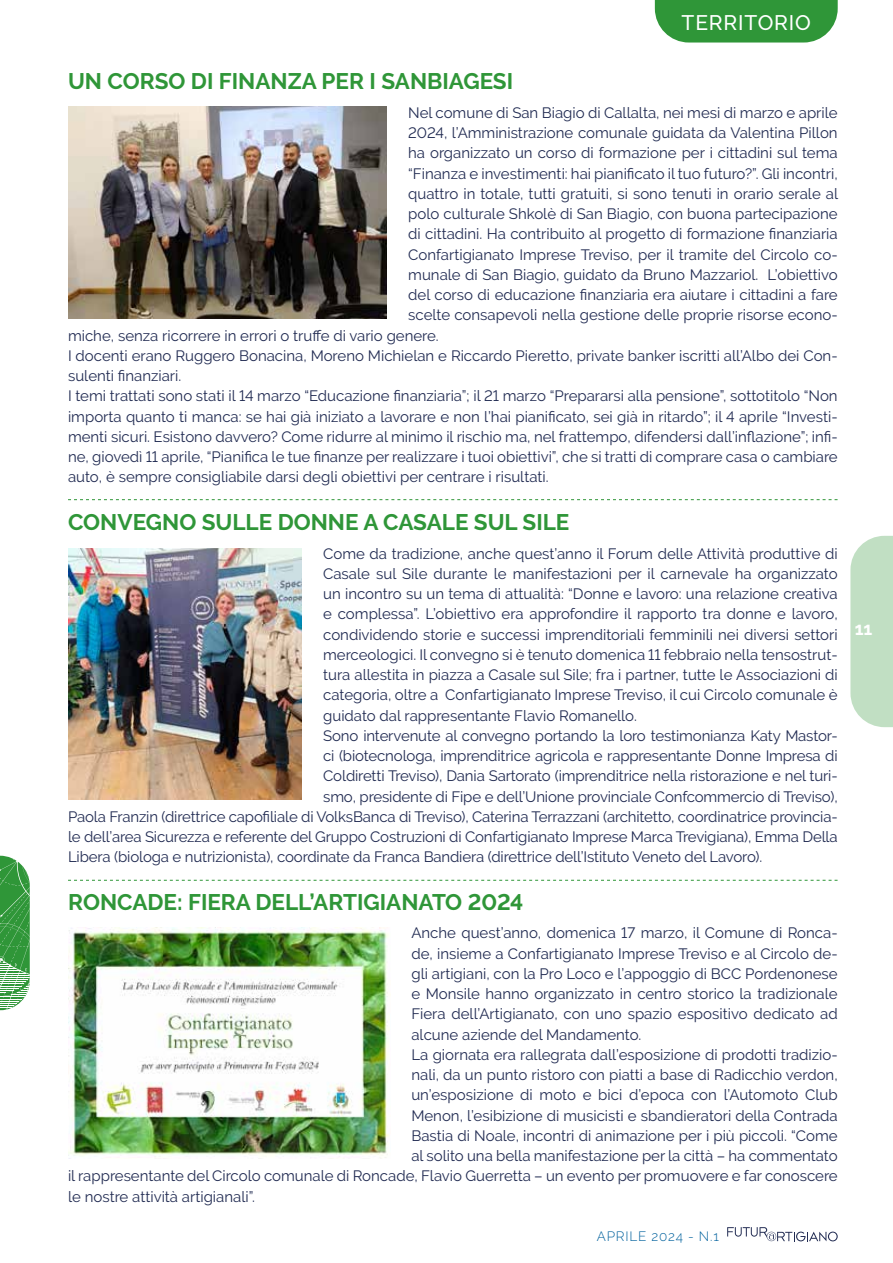
<style>
.page{position:relative;width:893px;height:1263px;background:#fff}
.page>*{position:absolute;margin:0;border:0;box-sizing:border-box;transform-origin:0 0}
.t1{font:700 22.5px "Raleway";color:#2f9638}
.t2{font:500 21px "Raleway";letter-spacing:.04em;color:#fff}
.t3{font:700 18px "Raleway";color:#fff}
.t4{font:15px "Raleway";color:#212b52}
.t5{font:300 13.5px "Raleway";letter-spacing:.06em;color:#00619d}
</style>
<div class="page">
<svg style="left:850px;top:536px;width:43px;height:191px;background:#c5e1c7"></svg>
<svg style="left:727px;top:1227px;width:111px;height:14px"></svg>
<svg style="left:0;top:856px;width:30px;height:155px"></svg>
<svg style="left:655px;top:0;width:183px;height:43px;background:#3e9d47"></svg>
<svg style="left:68px;top:499px;width:770px;height:1px"></svg>
<svg style="left:68px;top:880px;width:770px;height:1px"></svg>
<img style="left:68px;top:106px;width:319px;height:213px">
<img style="left:68px;top:927px;width:322px;height:232px">
<img style="left:68px;top:549px;width:234px;height:250px">
<h2 class="t2" style="left:682px;top:10px;width:131px">TERRITORIO</h2>
<h1 class="t1" style="left:68px;top:68px;width:447px">UN CORSO DI FINANZA PER I SANBIAGESI</h1>
<p class="t4" style="left:408px;top:104px;width:431px">Nel comune di San Biagio di Callalta, nei mesi di marzo e aprile</p>
<p class="t4" style="left:408px;top:124px;width:431px">2024, l’Amministrazione comunale guidata da Valentina Pillon</p>
<p class="t4" style="left:408px;top:144px;width:431px">ha organizzato un corso di formazione per i cittadini sul tema</p>
<p class="t4" style="left:408px;top:165px;width:431px">“Finanza e investimenti: hai pianificato il tuo futuro?”. Gli incontri,</p>
<p class="t4" style="left:408px;top:185px;width:431px">quattro in totale, tutti gratuiti, si sono tenuti in orario serale al</p>
<p class="t4" style="left:408px;top:205px;width:431px">polo culturale Shkolè di San Biagio, con buona partecipazione</p>
<p class="t4" style="left:408px;top:225px;width:431px">di cittadini. Ha contribuito al progetto di formazione finanziaria</p>
<p class="t4" style="left:408px;top:246px;width:431px">Confartigianato Imprese Treviso, per il tramite del Circolo co-</p>
<p class="t4" style="left:408px;top:266px;width:431px">munale di San Biagio, guidato da Bruno Mazzariol. L’obiettivo</p>
<p class="t4" style="left:408px;top:286px;width:431px">del corso di educazione finanziaria era aiutare i cittadini a fare</p>
<p class="t4" style="left:408px;top:306px;width:431px">scelte consapevoli nella gestione delle proprie risorse econo-</p>
<p class="t4" style="left:68px;top:327px;width:372px">miche, senza ricorrere in errori o truffe di vario genere.</p>
<p class="t4" style="left:68px;top:347px;width:771px">I docenti erano Ruggero Bonacina, Moreno Michielan e Riccardo Pieretto, private banker iscritti all’Albo dei Con-</p>
<p class="t4" style="left:68px;top:367px;width:115px">sulenti finanziari.</p>
<p class="t4" style="left:68px;top:387px;width:771px">I temi trattati sono stati il 14 marzo “Educazione finanziaria”; il 21 marzo “Prepararsi alla pensione”, sottotitolo “Non</p>
<p class="t4" style="left:68px;top:408px;width:771px">importa quanto ti manca: se hai già iniziato a lavorare e non l’hai pianificato, sei già in ritardo”; il 4 aprile “Investi-</p>
<p class="t4" style="left:68px;top:428px;width:771px">menti sicuri. Esistono davvero? Come ridurre al minimo il rischio ma, nel frattempo, difendersi dall’inflazione”; infi-</p>
<p class="t4" style="left:68px;top:448px;width:771px">ne, giovedì 11 aprile, “Pianifica le tue finanze per realizzare i tuoi obiettivi”, che si tratti di comprare casa o cambiare</p>
<p class="t4" style="left:68px;top:468px;width:482px">auto, è sempre consigliabile darsi degli obiettivi per centrare i risultati.</p>
<h1 class="t1" style="left:68px;top:509px;width:503px">CONVEGNO SULLE DONNE A CASALE SUL SILE</h1>
<p class="t4" style="left:323px;top:544px;width:516px">Come da tradizione, anche quest’anno il Forum delle Attività produttive di</p>
<p class="t4" style="left:323px;top:565px;width:516px">Casale sul Sile durante le manifestazioni per il carnevale ha organizzato</p>
<p class="t4" style="left:323px;top:585px;width:516px">un incontro su un tema di attualità: “Donne e lavoro: una relazione creativa</p>
<p class="t4" style="left:323px;top:605px;width:516px">e complessa”. L’obiettivo era approfondire il rapporto tra donne e lavoro,</p>
<p class="t4" style="left:323px;top:625px;width:516px">condividendo storie e successi imprenditoriali femminili nei diversi settori</p>
<p class="t4" style="left:323px;top:646px;width:516px">merceologici. Il convegno si è tenuto domenica 11 febbraio nella tensostrut-</p>
<p class="t4" style="left:323px;top:666px;width:516px">tura allestita in piazza a Casale sul Sile; fra i partner, tutte le Associazioni di</p>
<p class="t4" style="left:323px;top:686px;width:516px">categoria, oltre a Confartigianato Imprese Treviso, il cui Circolo comunale è</p>
<p class="t4" style="left:323px;top:706px;width:315px">guidato dal rappresentante Flavio Romanello.</p>
<p class="t4" style="left:323px;top:727px;width:516px">Sono intervenute al convegno portando la loro testimonianza Katy Mastor-</p>
<p class="t4" style="left:323px;top:747px;width:516px">ci (biotecnologa, imprenditrice agricola e rappresentante Donne Impresa di</p>
<p class="t4" style="left:323px;top:767px;width:516px">Coldiretti Treviso), Dania Sartorato (imprenditrice nella ristorazione e nel turi-</p>
<p class="t4" style="left:323px;top:787px;width:516px">smo, presidente di Fipe e dell’Unione provinciale Confcommercio di Treviso),</p>
<p class="t4" style="left:68px;top:808px;width:771px">Paola Franzin (direttrice capofiliale di VolksBanca di Treviso), Caterina Terrazzani (architetto, coordinatrice provincia-</p>
<p class="t4" style="left:68px;top:828px;width:771px">le dell’area Sicurezza e referente del Gruppo Costruzioni di Confartigianato Imprese Marca Trevigiana), Emma Della</p>
<p class="t4" style="left:68px;top:848px;width:696px">Libera (biologa e nutrizionista), coordinate da Franca Bandiera (direttrice dell’Istituto Veneto del Lavoro).</p>
<h1 class="t1" style="left:68px;top:889px;width:457px">RONCADE: FIERA DELL’ARTIGIANATO 2024</h1>
<p class="t4" style="left:411px;top:924px;width:428px">Anche quest’anno, domenica 17 marzo, il Comune di Ronca-</p>
<p class="t4" style="left:411px;top:944px;width:428px">de, insieme a Confartigianato Imprese Treviso e al Circolo de-</p>
<p class="t4" style="left:411px;top:965px;width:428px">gli artigiani, con la Pro Loco e l’appoggio di BCC Pordenonese</p>
<p class="t4" style="left:411px;top:985px;width:428px">e Monsile hanno organizzato in centro storico la tradizionale</p>
<p class="t4" style="left:411px;top:1005px;width:428px">Fiera dell’Artigianato, con uno spazio espositivo dedicato ad</p>
<p class="t4" style="left:411px;top:1025px;width:232px">alcune aziende del Mandamento.</p>
<p class="t4" style="left:411px;top:1046px;width:428px">La giornata era rallegrata dall’esposizione di prodotti tradizio-</p>
<p class="t4" style="left:411px;top:1066px;width:428px">nali, da un punto ristoro con piatti a base di Radicchio verdon,</p>
<p class="t4" style="left:411px;top:1086px;width:428px">un’esposizione di moto e bici d’epoca con l’Automoto Club</p>
<p class="t4" style="left:411px;top:1106px;width:428px">Menon, l’esibizione di musicisti e sbandieratori della Contrada</p>
<p class="t4" style="left:411px;top:1127px;width:428px">Bastia di Noale, incontri di animazione per i più piccoli. “Come</p>
<p class="t4" style="left:411px;top:1147px;width:428px">al solito una bella manifestazione per la città – ha commentato</p>
<p class="t4" style="left:68px;top:1167px;width:771px">il rappresentante del Circolo comunale di Roncade, Flavio Guerretta – un evento per promuovere e far conoscere</p>
<p class="t4" style="left:68px;top:1187px;width:188px">le nostre attività artigianali”.</p>
<p class="t5" style="left:597px;top:1228px;width:124px">APRILE 2024 - N.1</p>
<p class="t3" style="left:855px;top:618px;width:19px">11</p>
</div>
